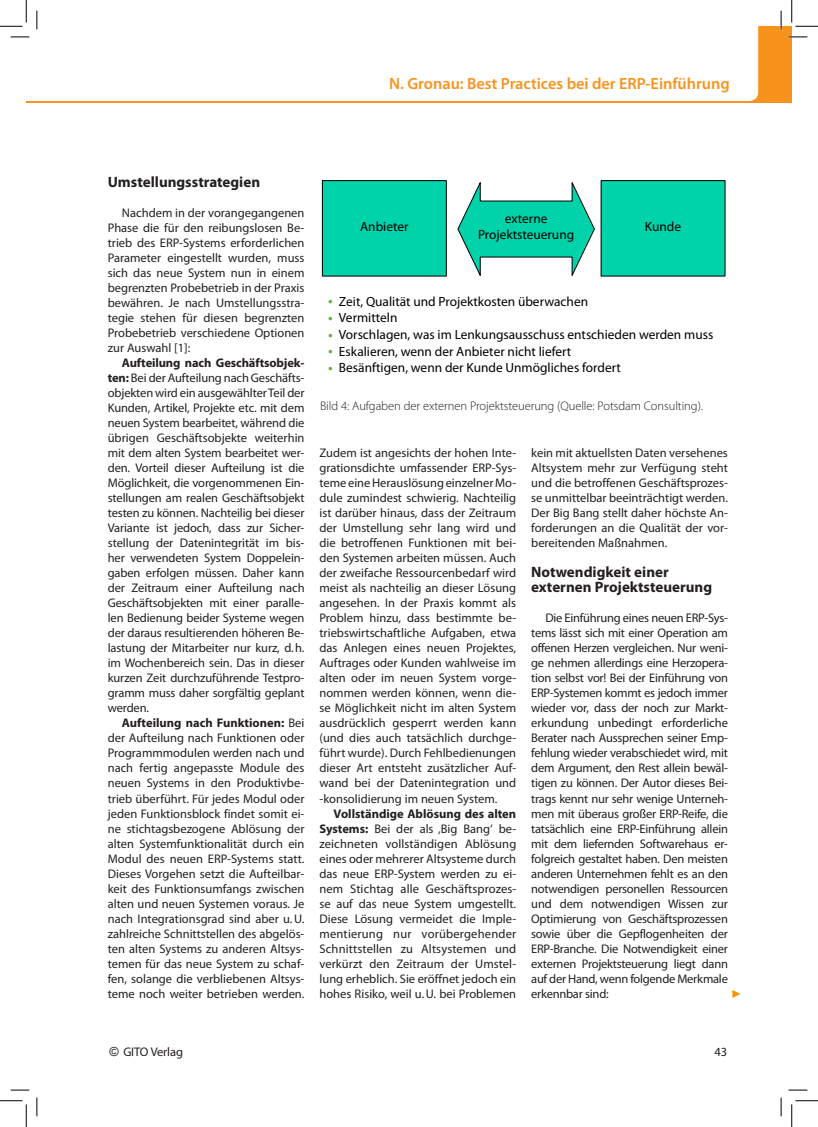
<style>
.page{position:relative;width:818px;height:1127px;background:#fff}
.page>*{position:absolute;margin:0;border:0;box-sizing:border-box;transform-origin:0 0}
.t1{font:600 16.25px "Myriad Pro";color:#f7931d}
.Subhead{font:700 15px/15px "Myriad Pro";color:#231f20}
.t2{font:13.38px/16.5px "Myriad Pro";color:#000;text-align:center}
.t3{font:12.5px/15px "Myriad Pro";color:#231f20;text-align:justify}
.bildtitel-oben{font:300 12.5px "Myriad Pro";letter-spacing:-.005em;color:#231f20}
.s1{font-weight:700}
.s2{font-size:16.75px;color:#63af49}
.s3{font-family:"Arial"}
</style>
<div class="page">
<div style="left:26px;top:26px;width:766px;height:76px;background:#f7931d"></div>
<div style="left:44px;top:26px;width:714px;height:75px;background:#fff"></div>
<div style="left:322px;top:180px;width:124px;height:96px;background:#00d2a9"></div>
<div style="left:322px;top:180px;width:124px;height:96px;border:1px solid #000"></div>
<div style="left:601px;top:180px;width:124px;height:96px;background:#00d2a9"></div>
<svg style="left:457px;top:182px;width:138px;height:94px"></svg>
<svg style="left:732px;top:990px;width:8px;height:7px"></svg>
<svg style="left:788px;top:36px;width:19px;height:2px"></svg>
<svg style="left:11px;top:1089px;width:18px;height:1px"></svg>
<svg style="left:788px;top:1089px;width:19px;height:1px"></svg>
<svg style="left:36px;top:1097px;width:2px;height:18px"></svg>
<svg style="left:780px;top:11px;width:2px;height:18px"></svg>
<svg style="left:780px;top:1097px;width:2px;height:18px"></svg>
<svg style="left:0;top:0;width:44px;height:101px"></svg>
<svg style="left:0;top:1100px;width:27px;height:26px"></svg>
<svg style="left:791px;top:0;width:27px;height:27px"></svg>
<svg style="left:791px;top:1100px;width:27px;height:26px"></svg>
<h1 class="t1" style="left:389px;top:75px;width:342px">N. Gronau: Best Practices bei der ERP-Einführung</h1>
<p class="Subhead" style="left:108px;top:175px;width:154px">Umstellungsstrategien</p>
<p class="t3" style="left:108px;top:205px;width:198px;text-indent:14px">Nachdem in der vorangegangenen Phase die für den reibungslosen Be&shy;trieb des ERP-Systems erforderlichen Parameter eingestellt wurden, muss sich das neue System nun in einem begrenzten Probebetrieb in der Praxis bewähren. Je nach Umstellungsstra&shy;tegie stehen für diesen begrenzten Probebetrieb verschiedene Optionen zur Auswahl [1]:</p>
<p class="t3" style="left:108px;top:355px;width:198px;text-indent:14px"><span class="s1">Aufteilung nach Geschäftsobjek&shy;ten:</span> Bei der Aufteilung nach Geschäfts&shy;objekten wird ein ausgewählter Teil der Kunden, Artikel, Projekte etc. mit dem neuen System bearbeitet, während die übrigen Geschäftsobjekte weiterhin mit dem alten System bearbeitet wer&shy;den. Vorteil dieser Aufteilung ist die Möglichkeit, die vorgenommenen Ein&shy;stellungen am realen Geschäftsobjekt testen zu können. Nachteilig bei dieser Variante ist jedoch, dass zur Sicher&shy;stellung der Datenintegrität im bis&shy;her verwendeten System Doppelein&shy;gaben erfolgen müssen. Daher kann der Zeitraum einer Aufteilung nach Geschäftsobjekten mit einer paralle&shy;len Bedienung beider Systeme wegen der daraus resultierenden höheren Be&shy;lastung der Mitarbeiter nur kurz, d.h. im Wochenbereich sein. Das in dieser kurzen Zeit durchzuführende Testpro&shy;gramm muss daher sorgfältig geplant werden.</p>
<p class="t3" style="left:108px;top:715px;width:198px;text-indent:14px"><span class="s1">Aufteilung nach Funktionen:</span> Bei der Aufteilung nach Funktionen oder Programmmodulen werden nach und nach fertig angepasste Module des neuen Systems in den Produktivbe&shy;trieb überführt. Für jedes Modul oder jeden Funktionsblock findet somit ei&shy;ne stichtagsbezogene Ablösung der alten Systemfunktionalität durch ein Modul des neuen ERP-Systems statt.<br>Dieses Vorgehen setzt die Aufteilbar&shy;keit des Funktionsumfangs zwischen alten und neuen Systemen voraus. Je nach Integrationsgrad sind aber u.U. zahlreiche Schnittstellen des abgelös&shy;ten alten Systems zu anderen Altsys&shy;temen für das neue System zu schaf&shy;fen, solange die verbliebenen Altsys&shy;teme noch weiter betrieben werden.</p>
<p class="t2" style="left:478px;top:210px;width:98px">externe<br>Projektsteuerung</p>
<p class="t2" style="left:360px;top:218px;width:50px">Anbieter</p>
<p class="t2" style="left:645px;top:218px;width:38px">Kunde</p>
<p class="t2" style="left:328px;top:293px;width:261px"><span class="s2">•</span> Zeit, Qualität und Projektkosten überwachen</p>
<p class="t2" style="left:328px;top:309px;width:71px"><span class="s2">•</span> Vermitteln</p>
<p class="t2" style="left:328px;top:326px;width:387px"><span class="s2">•</span> Vorschlagen, was im Lenkungsausschuss entschieden werden muss</p>
<p class="t2" style="left:328px;top:342px;width:245px"><span class="s2">•</span> Eskalieren, wenn der Anbieter nicht liefert</p>
<p class="t2" style="left:328px;top:359px;width:294px"><span class="s2">•</span> Besänftigen, wenn der Kunde Unmögliches fordert</p>
<p class="bildtitel-oben" style="left:320px;top:398px;width:385px">Bild 4: Aufgaben der externen Projektsteuerung (Quelle: Potsdam Consulting).</p>
<p class="t3" style="left:319px;top:445px;width:198px">Zudem ist angesichts der hohen Inte&shy;grationsdichte umfassender ERP-Sys&shy;teme eine Herauslösung einzelner Mo&shy;dule zumindest schwierig. Nachteilig ist darüber hinaus, dass der Zeitraum der Umstellung sehr lang wird und die betroffenen Funktionen mit bei&shy;den Systemen arbeiten müssen. Auch der zweifache Ressourcenbedarf wird meist als nachteilig an dieser Lösung angesehen. In der Praxis kommt als Problem hinzu, dass bestimmte be&shy;triebswirtschaftliche Aufgaben, etwa das Anlegen eines neuen Projektes, Auftrages oder Kunden wahlweise im alten oder im neuen System vorge&shy;nommen werden können, wenn die&shy;se Möglichkeit nicht im alten System ausdrücklich gesperrt werden kann (und dies auch tatsächlich durchge&shy;führt wurde). Durch Fehlbedienungen dieser Art entsteht zusätzlicher Auf&shy;wand bei der Datenintegration und -konsolidierung im neuen System.</p>
<p class="t3" style="left:319px;top:805px;width:198px;text-indent:14px"><span class="s1">Vollständige Ablösung des alten Systems:</span> Bei der als ‚Big Bang‘ be&shy;zeichneten vollständigen Ablösung eines oder mehrerer Altsysteme durch das neue ERP-System werden zu ei&shy;nem Stichtag alle Geschäftsprozes&shy;se auf das neue System umgestellt.<br>Diese Lösung vermeidet die Imple&shy;mentierung nur vorübergehender Schnittstellen zu Altsystemen und verkürzt den Zeitraum der Umstel&shy;lung erheblich. Sie eröffnet jedoch ein hohes Risiko, weil u.U. bei Problemen</p>
<p class="t3" style="left:531px;top:445px;width:198px">kein mit aktuellsten Daten versehenes Altsystem mehr zur Verfügung steht und die betroffenen Geschäftsprozes&shy;se unmittelbar beeinträchtigt werden.<br>Der Big Bang stellt daher höchste An&shy;forderungen an die Qualität der vor&shy;bereitenden Maßnahmen.</p>
<p class="Subhead" style="left:531px;top:565px;width:182px">Notwendigkeit einer externen Projektsteuerung</p>
<p class="t3" style="left:531px;top:610px;width:198px;text-indent:14px">Die Einführung eines neuen ERP-Sys&shy;tems lässt sich mit einer Operation am offenen Herzen vergleichen. Nur weni&shy;ge nehmen allerdings eine Herzopera&shy;tion selbst vor! Bei der Einführung von ERP-Systemen kommt es jedoch immer wieder vor, dass der noch zur Markt&shy;erkundung unbedingt erforderliche Berater nach Aussprechen seiner Emp&shy;fehlung wieder verabschiedet wird, mit dem Argument, den Rest allein bewäl&shy;tigen zu können. Der Autor dieses Bei&shy;trags kennt nur sehr wenige Unterneh&shy;men mit überaus großer ERP-Reife, die tatsächlich eine ERP-Einführung allein mit dem liefernden Softwarehaus er&shy;folgreich gestaltet haben. Den meisten anderen Unternehmen fehlt es an den notwendigen personellen Ressourcen und dem notwendigen Wissen zur Optimierung von Geschäftsprozessen sowie über die Gepflogenheiten der ERP-Branche. Die Notwendigkeit einer externen Projektsteuerung liegt dann auf der Hand, wenn folgende Merkmale erkennbar sind:</p>
<p class="t3" style="left:110px;top:1043px;width:75px"><span class="s3">©</span> GITO Verlag</p>
<p class="t3" style="left:714px;top:1044px;width:14px">43</p>
</div>
